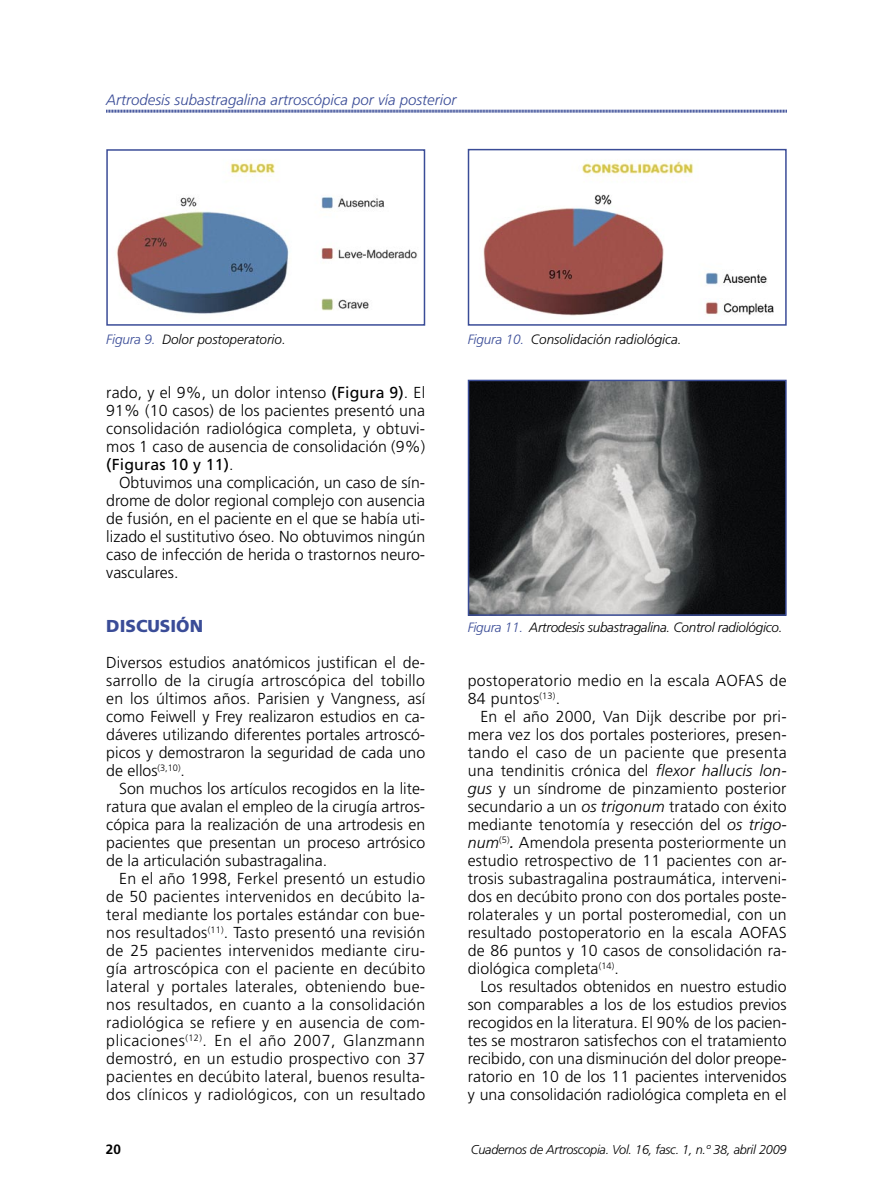
<style>
.page{position:relative;width:893px;height:1191px;background:#fff}
.page>*{position:absolute;margin:0;border:0;box-sizing:border-box;transform-origin:0 0}
._01-2Ladillo-01{font:900 17.25px "Frutiger LT Std";color:#3a4c97}
._01-1Texto{font:300 15.9px/18px "Frutiger LT Std";letter-spacing:.01em;color:#000;text-align:justify}
._01-1Texto-primer_párrafo{font:300 15.9px/18px "Frutiger LT Std";color:#000;text-align:justify}
.t1{font:italic 300 15px "Frutiger LT Std";color:#3a4c97}
._02-1Pie_de_figura{font:italic 300 13.5px "Frutiger LT Std";letter-spacing:-.01em;color:#000}
.t2{font:700 13.5px "Frutiger LT Std";color:#000}
.t3{font:italic 300 12.75px "Frutiger LT Std";letter-spacing:-.02em;color:#000}
.s1{color:#3a4c97}
.s2{font-weight:400}
.s3{font-style:italic}
.s4{font-weight:400;font-style:italic}
</style>
<div class="page">
<svg style="left:106px;top:109px;width:681px;height:4px;background:#9ba4ca"></svg>
<img style="left:116px;top:160px;width:302px;height:154px">
<div style="left:106px;top:149px;width:319px;height:177px;border:2px solid #3a4c97"></div>
<img style="left:483px;top:160px;width:291px;height:156px">
<div style="left:468px;top:149px;width:319px;height:177px;border:2px solid #3a4c97"></div>
<img style="left:471px;top:383px;width:313px;height:230px">
<div style="left:468px;top:380px;width:319px;height:236px;border:2px solid #3a4c97"></div>
<p class="t1" style="left:106px;top:92px;width:352px">Artrodesis subastragalina artroscópica por vía posterior</p>
<p class="_02-1Pie_de_figura" style="left:106px;top:331px;width:181px"><span class="s1">Figura 9.</span> Dolor postoperatorio.</p>
<p class="_02-1Pie_de_figura" style="left:468px;top:331px;width:215px"><span class="s1">Figura 10.</span> Consolidación radiológica.</p>
<p class="_01-1Texto" style="left:106px;top:383px;width:320px">rado, y el 9%, un dolor intenso <span class="s2">(Figura 9)</span>. El 91% (10 casos) de los pacientes presentó una consolidación radiológica completa, y obtuvi&shy;mos 1 caso de ausencia de consolidación (9%) <span class="s2">(Figuras 10 y 11)</span>.</p>
<p class="_01-1Texto" style="left:106px;top:473px;width:320px;text-indent:13px">Obtuvimos una complicación, un caso de sín&shy;drome de dolor regional complejo con ausencia de fusión, en el paciente en el que se había uti&shy;lizado el sustitutivo óseo. No obtuvimos ningún caso de infección de herida o trastornos neuro&shy;vasculares.</p>
<p class="_01-2Ladillo-01" style="left:106px;top:615px;width:98px">DISCUSIÓN</p>
<p class="_01-1Texto-primer_párrafo" style="left:106px;top:653px;width:321px">Diversos estudios anatómicos justifican el de&shy;sarrollo de la cirugía artroscópica del tobillo en los últimos años. Parisien y Vangness, así como Feiwell y Frey realizaron estudios en ca&shy;dáveres utilizando diferentes portales artroscó&shy;picos y demostraron la seguridad de cada uno de ellos<sup>(3,10)</sup>.</p>
<p class="_01-1Texto" style="left:106px;top:779px;width:321px;text-indent:13px">Son muchos los artículos recogidos en la lite&shy;ratura que avalan el empleo de la cirugía artros&shy;cópica para la realización de una artrodesis en pacientes que presentan un proceso artrósico de la articulación subastragalina.</p>
<p class="_01-1Texto" style="left:106px;top:869px;width:320px;text-indent:13px">En el año 1998, Ferkel presentó un estudio de 50 pacientes intervenidos en decúbito la&shy;teral mediante los portales estándar con bue&shy;nos resultados<sup>(11)</sup>. Tasto presentó una revisión de 25 pacientes intervenidos mediante ciru&shy;gía artroscópica con el paciente en decúbito lateral y portales laterales, obteniendo bue&shy;nos resultados, en cuanto a la consolidación radiológica se refiere y en ausencia de com&shy;plicaciones<sup>(12)</sup>. En el año 2007, Glanzmann demostró, en un estudio prospectivo con 37 pacientes en decúbito lateral, buenos resulta&shy;dos clínicos y radiológicos, con un resultado</p>
<p class="_02-1Pie_de_figura" style="left:468px;top:619px;width:316px"><span class="s1">Figura 11.</span> Artrodesis subastragalina. Control radiológico.</p>
<p class="_01-1Texto" style="left:468px;top:671px;width:320px">postoperatorio medio en la escala AOFAS de<br>84 puntos<sup>(13)</sup>.</p>
<p class="_01-1Texto" style="left:468px;top:707px;width:321px;text-indent:13px">En el año 2000, Van Dijk describe por pri&shy;mera vez los dos portales posteriores, presen&shy;tando el caso de un paciente que presenta una tendinitis crónica del <span class="s3">flexor hallucis lon&shy;gus</span> y un síndrome de pinzamiento posterior secundario a un <span class="s3">os trigonum</span> tratado con éxito mediante tenotomía y resección del <span class="s3">os trigo&shy;num</span><sup>(5)</sup><span class="s4">.</span> Amendola presenta posteriormente un estudio retrospectivo de 11 pacientes con ar&shy;trosis subastragalina postraumática, interveni&shy;dos en decúbito prono con dos portales poste&shy;rolaterales y un portal posteromedial, con un resultado postoperatorio en la escala AOFAS de 86 puntos y 10 casos de consolidación ra&shy;diológica completa<sup>(14)</sup>.</p>
<p class="_01-1Texto" style="left:468px;top:977px;width:320px;text-indent:13px">Los resultados obtenidos en nuestro estudio son comparables a los de los estudios previos recogidos en la literatura. El 90% de los pacien&shy;tes se mostraron satisfechos con el tratamiento recibido, con una disminución del dolor preope&shy;ratorio en 10 de los 11 pacientes intervenidos y una consolidación radiológica completa en el</p>
<p class="t2" style="left:106px;top:1141px;width:17px">20</p>
<p class="t3" style="left:471px;top:1142px;width:317px">Cuadernos de Artroscopia. Vol. 16, fasc. 1, n.º 38, abril 2009</p>
</div>
